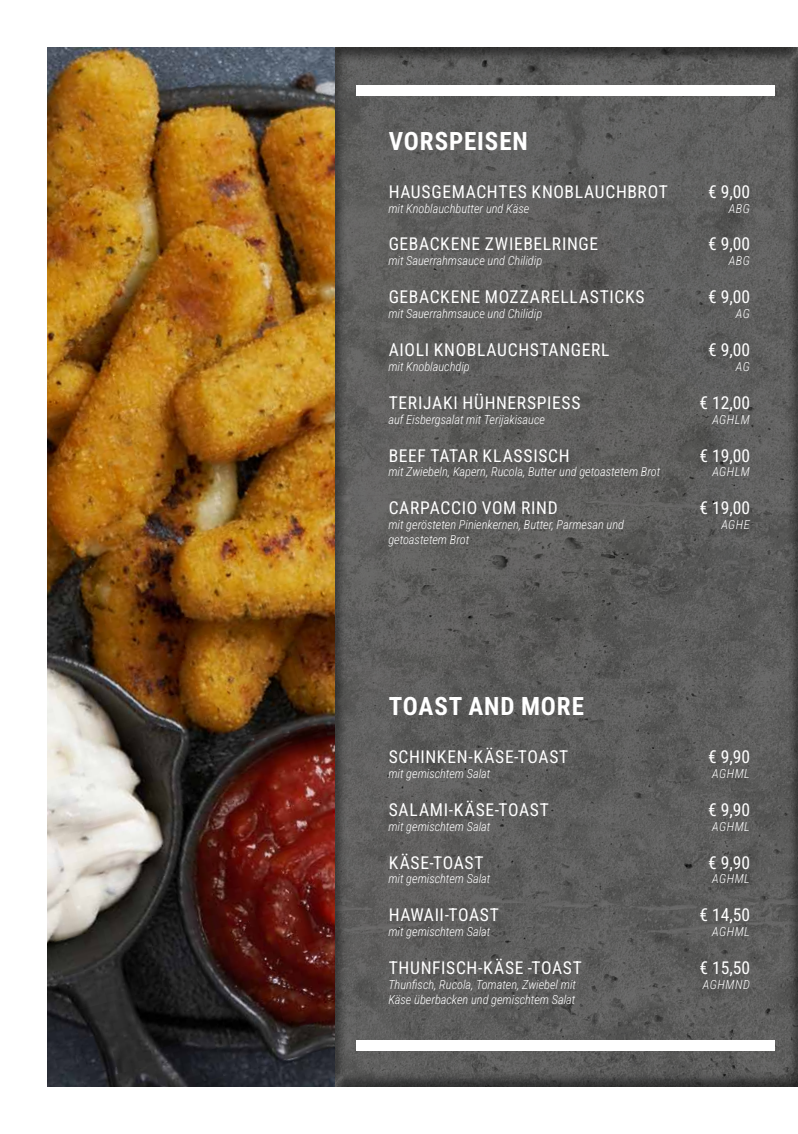
<style>
.page{position:relative;width:798px;height:1134px;background:#fff}
.page>*{position:absolute;margin:0;border:0;box-sizing:border-box;transform-origin:0 0}
.t1{font:700 25px "Roboto Condensed";letter-spacing:.035em;color:#fff}
.t2{font:17.5px "Roboto Condensed";letter-spacing:.04em;color:#fff}
.t3{font:italic 300 12.38px/14.9px "Roboto Condensed";color:#fff}
</style>
<div class="page">
<img style="left:48px;top:48px;width:286px;height:1038px">
<div style="left:334px;top:46px;width:463px;height:1040px;background:#000;opacity:.5"></div>
<div style="left:356px;top:85px;width:418px;height:11px;background:#fff"></div>
<div style="left:356px;top:1040px;width:418px;height:11px;background:#fff"></div>
<h1 class="t1" style="left:388px;top:123px;width:140px">VORSPEISEN</h1>
<h2 class="t2" style="left:388px;top:179px;width:280px">HAUSGEMACHTES KNOBLAUCHBROT</h2>
<p class="t3" style="left:388px;top:200px;width:142px">mit Knoblauchbutter und Käse</p>
<h2 class="t2" style="left:707px;top:179px;width:44px">€ 9,00</h2>
<p class="t3" style="left:728px;top:200px;width:23px">ABG</p>
<h2 class="t2" style="left:388px;top:232px;width:211px">GEBACKENE ZWIEBELRINGE</h2>
<p class="t3" style="left:388px;top:253px;width:155px">mit Sauerrahmsauce und Chilidip</p>
<h2 class="t2" style="left:707px;top:232px;width:44px">€ 9,00</h2>
<p class="t3" style="left:728px;top:253px;width:23px">ABG</p>
<h2 class="t2" style="left:388px;top:285px;width:257px">GEBACKENE MOZZARELLASTICKS</h2>
<p class="t3" style="left:388px;top:306px;width:155px">mit Sauerrahmsauce und Chilidip</p>
<h2 class="t2" style="left:707px;top:285px;width:44px">€ 9,00</h2>
<p class="t3" style="left:735px;top:306px;width:15px">AG</p>
<h2 class="t2" style="left:388px;top:337px;width:222px">AIOLI KNOBLAUCHSTANGERL</h2>
<p class="t3" style="left:388px;top:359px;width:83px">mit Knoblauchdip</p>
<h2 class="t2" style="left:707px;top:337px;width:44px">€ 9,00</h2>
<p class="t3" style="left:735px;top:359px;width:15px">AG</p>
<h2 class="t2" style="left:388px;top:390px;width:193px">TERIJAKI HÜHNERSPIESS</h2>
<p class="t3" style="left:388px;top:411px;width:158px">auf Eisbergsalat mit Terijakisauce</p>
<h2 class="t2" style="left:699px;top:390px;width:52px">€ 12,00</h2>
<p class="t3" style="left:712px;top:411px;width:39px">AGHLM</p>
<h2 class="t2" style="left:388px;top:443px;width:182px">BEEF TATAR KLASSISCH</h2>
<p class="t3" style="left:388px;top:464px;width:273px">mit Zwiebeln, Kapern, Rucola, Butter und getoastetem Brot</p>
<h2 class="t2" style="left:699px;top:443px;width:52px">€ 19,00</h2>
<p class="t3" style="left:712px;top:464px;width:39px">AGHLM</p>
<h2 class="t2" style="left:388px;top:496px;width:170px">CARPACCIO VOM RIND</h2>
<p class="t3" style="left:388px;top:517px;width:237px">mit gerösteten Pinienkernen, Butter, Parmesan und getoastetem Brot</p>
<h2 class="t2" style="left:699px;top:496px;width:52px">€ 19,00</h2>
<p class="t3" style="left:721px;top:517px;width:30px">AGHE</p>
<h1 class="t1" style="left:388px;top:688px;width:196px">TOAST AND MORE</h1>
<h2 class="t2" style="left:388px;top:744px;width:181px">SCHINKEN-KÄSE-TOAST</h2>
<p class="t3" style="left:388px;top:765px;width:103px">mit gemischtem Salat</p>
<h2 class="t2" style="left:707px;top:744px;width:44px">€ 9,90</h2>
<p class="t3" style="left:712px;top:765px;width:39px">AGHML</p>
<h2 class="t2" style="left:388px;top:797px;width:162px">SALAMI-KÄSE-TOAST</h2>
<p class="t3" style="left:388px;top:818px;width:103px">mit gemischtem Salat</p>
<h2 class="t2" style="left:707px;top:797px;width:44px">€ 9,90</h2>
<p class="t3" style="left:712px;top:818px;width:39px">AGHML</p>
<h2 class="t2" style="left:388px;top:850px;width:96px">KÄSE-TOAST</h2>
<p class="t3" style="left:388px;top:871px;width:103px">mit gemischtem Salat</p>
<h2 class="t2" style="left:707px;top:850px;width:44px">€ 9,90</h2>
<p class="t3" style="left:712px;top:871px;width:39px">AGHML</p>
<h2 class="t2" style="left:388px;top:903px;width:112px">HAWAII-TOAST</h2>
<p class="t3" style="left:388px;top:924px;width:103px">mit gemischtem Salat</p>
<h2 class="t2" style="left:699px;top:903px;width:52px">€ 14,50</h2>
<p class="t3" style="left:712px;top:924px;width:39px">AGHML</p>
<h2 class="t2" style="left:388px;top:955px;width:195px">THUNFISCH-KÄSE -TOAST</h2>
<p class="t3" style="left:388px;top:977px;width:189px">Thunfisch, Rucola, Tomaten, Zwiebel mit<br>Käse überbacken und gemischtem Salat</p>
<h2 class="t2" style="left:699px;top:955px;width:52px">€ 15,50</h2>
<p class="t3" style="left:702px;top:977px;width:48px">AGHMND</p>
</div>
